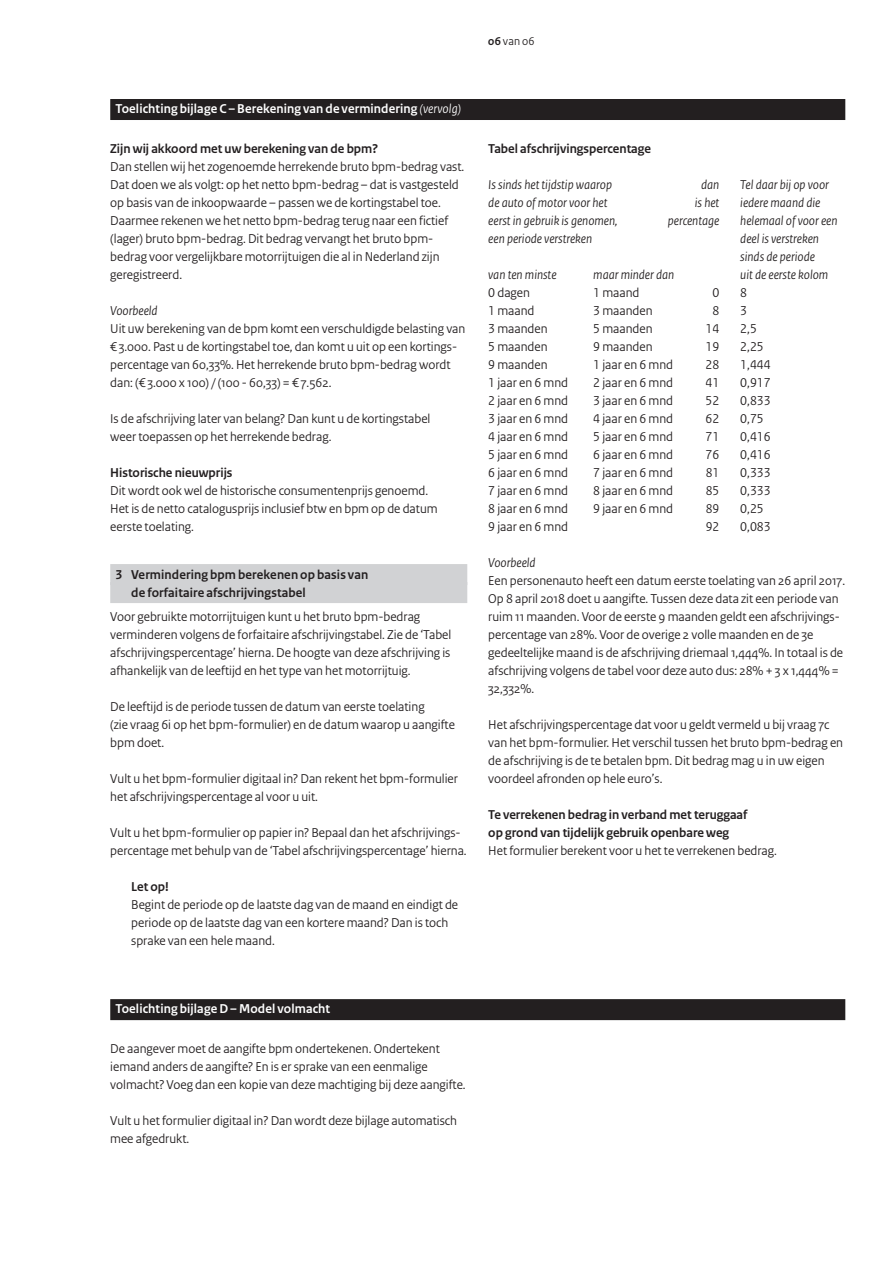
<style>
.page{position:relative;width:893px;height:1263px;background:#fff}
.page>*{position:absolute;margin:0;border:0;box-sizing:border-box;transform-origin:0 0}
.t1{font:13.5px/18px "Rijksoverheid Sans Heading";color:#231f20}
.t2{font:italic 13.5px/18px "Rijksoverheid Sans Heading";color:#231f20}
.t3{font:700 13.5px/18px "Rijksoverheid Sans Heading";color:#231f20}
.t4{font:700 13.5px "Rijksoverheid Sans Heading";letter-spacing:.01em;color:#fff}
.t5{font:12px "Rijksoverheid Sans Heading";color:#231f20}
.s1{font-weight:700}
.s2{font-weight:400;font-style:italic}
</style>
<div class="page">
<div style="left:110px;top:564px;width:357px;height:21px;background:#d1d2d4"></div>
<div style="left:110px;top:582px;width:357px;height:21px;background:#d1d2d4"></div>
<div style="left:110px;top:99px;width:735px;height:21px;background:#231f20"></div>
<div style="left:110px;top:999px;width:735px;height:21px;background:#231f20"></div>
<p class="t5" style="left:488px;top:34px;width:48px"><span class="s1">06</span> van 06</p>
<p class="t4" style="left:116px;top:101px;width:347px">Toelichting bijlage C – Berekening van de vermindering <span class="s2">(vervolg)</span></p>
<p class="t3" style="left:110px;top:140px;width:269px">Zijn wij akkoord met uw berekening van de bpm?</p>
<p class="t1" style="left:110px;top:158px;width:355px">Dan stellen wij het zogenoemde herrekende bruto bpm-bedrag vast.<br>Dat doen we als volgt: op het netto bpm-bedrag – dat is vastgesteld op basis van de inkoopwaarde – passen we de kortingstabel toe.<br>Daarmee rekenen we het netto bpm-bedrag terug naar een fictief (lager) bruto bpm-bedrag. Dit bedrag vervangt het bruto bpm&shy;bedrag voor vergelijkbare motorrijtuigen die al in Nederland zijn geregistreerd.</p>
<p class="t2" style="left:110px;top:302px;width:49px">Voorbeeld</p>
<p class="t1" style="left:110px;top:320px;width:357px">Uit uw berekening van de bpm komt een verschuldigde belasting van €3.000. Past u de kortingstabel toe, dan komt u uit op een kortings&shy;percentage van 60,33%. Het herrekende bruto bpm-bedrag wordt dan: (€3.000 x 100) / (100 - 60,33) = €7.562.</p>
<p class="t1" style="left:110px;top:410px;width:322px">Is de afschrijving later van belang? Dan kunt u de kortingstabel weer toepassen op het herrekende bedrag.</p>
<p class="t3" style="left:110px;top:464px;width:124px">Historische nieuwprijs</p>
<p class="t1" style="left:110px;top:482px;width:329px">Dit wordt ook wel de historische consumentenprijs genoemd.<br>Het is de netto catalogusprijs inclusief btw en bpm op de datum eerste toelating.</p>
<p class="t3" style="left:131px;top:566px;width:238px;text-indent:-16px">3 Vermindering bpm berekenen op basis van de forfaitaire afschrijvingstabel</p>
<p class="t1" style="left:110px;top:608px;width:343px">Voor gebruikte motorrijtuigen kunt u het bruto bpm-bedrag verminderen volgens de forfaitaire afschrijvingstabel. Zie de ‘Tabel afschrijvingspercentage’ hierna. De hoogte van deze afschrijving is afhankelijk van de leeftijd en het type van het motorrijtuig.</p>
<p class="t1" style="left:110px;top:698px;width:346px">De leeftijd is de periode tussen de datum van eerste toelating<br>(zie vraag 6i op het bpm-formulier) en de datum waarop u aangifte bpm doet.</p>
<p class="t1" style="left:110px;top:770px;width:349px">Vult u het bpm-formulier digitaal in? Dan rekent het bpm-formulier het afschrijvingspercentage al voor u uit.</p>
<p class="t1" style="left:110px;top:824px;width:358px">Vult u het bpm-formulier op papier in? Bepaal dan het afschrijvings&shy;percentage met behulp van de ‘Tabel afschrijvingspercentage’ hierna.</p>
<p class="t3" style="left:131px;top:878px;width:39px">Let op!</p>
<p class="t1" style="left:131px;top:896px;width:328px">Begint de periode op de laatste dag van de maand en eindigt de periode op de laatste dag van een kortere maand? Dan is toch sprake van een hele maand.</p>
<p class="t3" style="left:488px;top:140px;width:164px">Tabel afschrijvingspercentage</p>
<p class="t2" style="left:488px;top:176px;width:131px">Is sinds het tijdstip waarop de auto of motor voor het eerst in gebruik is genomen, een periode verstreken</p>
<p class="t2" style="left:668px;top:176px;width:53px;text-align:right">dan<br>is het percentage</p>
<p class="t2" style="left:740px;top:176px;width:99px">Tel daar bij op voor iedere maand die helemaal of voor een deel is verstreken sinds de periode</p>
<p class="t2" style="left:488px;top:266px;width:70px">van ten minste</p>
<p class="t2" style="left:593px;top:266px;width:82px">maar minder dan</p>
<p class="t2" style="left:740px;top:266px;width:90px">uit de eerste kolom</p>
<p class="t1" style="left:488px;top:284px;width:43px">0 dagen</p>
<p class="t1" style="left:593px;top:284px;width:48px">1 maand</p>
<p class="t1" style="left:712px;top:284px;width:8px">0</p>
<p class="t1" style="left:740px;top:284px;width:8px">8</p>
<p class="t1" style="left:488px;top:302px;width:48px">1 maand</p>
<p class="t1" style="left:593px;top:302px;width:61px">3 maanden</p>
<p class="t1" style="left:712px;top:302px;width:8px">8</p>
<p class="t1" style="left:740px;top:302px;width:8px">3</p>
<p class="t1" style="left:488px;top:320px;width:61px">3 maanden</p>
<p class="t1" style="left:593px;top:320px;width:61px">5 maanden</p>
<p class="t1" style="left:705px;top:320px;width:15px">14</p>
<p class="t1" style="left:740px;top:320px;width:18px">2,5</p>
<p class="t1" style="left:488px;top:338px;width:61px">5 maanden</p>
<p class="t1" style="left:593px;top:338px;width:61px">9 maanden</p>
<p class="t1" style="left:705px;top:338px;width:15px">19</p>
<p class="t1" style="left:740px;top:338px;width:25px">2,25</p>
<p class="t1" style="left:488px;top:356px;width:61px">9 maanden</p>
<p class="t1" style="left:593px;top:356px;width:81px">1 jaar en 6 mnd</p>
<p class="t1" style="left:705px;top:356px;width:15px">28</p>
<p class="t1" style="left:740px;top:356px;width:32px">1,444</p>
<p class="t1" style="left:488px;top:374px;width:81px">1 jaar en 6 mnd</p>
<p class="t1" style="left:593px;top:374px;width:81px">2 jaar en 6 mnd</p>
<p class="t1" style="left:705px;top:374px;width:15px">41</p>
<p class="t1" style="left:740px;top:374px;width:32px">0,917</p>
<p class="t1" style="left:488px;top:392px;width:81px">2 jaar en 6 mnd</p>
<p class="t1" style="left:593px;top:392px;width:81px">3 jaar en 6 mnd</p>
<p class="t1" style="left:705px;top:392px;width:15px">52</p>
<p class="t1" style="left:740px;top:392px;width:32px">0,833</p>
<p class="t1" style="left:488px;top:410px;width:81px">3 jaar en 6 mnd</p>
<p class="t1" style="left:593px;top:410px;width:81px">4 jaar en 6 mnd</p>
<p class="t1" style="left:705px;top:410px;width:15px">62</p>
<p class="t1" style="left:740px;top:410px;width:25px">0,75</p>
<p class="t1" style="left:488px;top:428px;width:81px">4 jaar en 6 mnd</p>
<p class="t1" style="left:593px;top:428px;width:81px">5 jaar en 6 mnd</p>
<p class="t1" style="left:705px;top:428px;width:15px">71</p>
<p class="t1" style="left:740px;top:428px;width:32px">0,416</p>
<p class="t1" style="left:488px;top:446px;width:81px">5 jaar en 6 mnd</p>
<p class="t1" style="left:593px;top:446px;width:81px">6 jaar en 6 mnd</p>
<p class="t1" style="left:705px;top:446px;width:15px">76</p>
<p class="t1" style="left:740px;top:446px;width:32px">0,416</p>
<p class="t1" style="left:488px;top:464px;width:81px">6 jaar en 6 mnd</p>
<p class="t1" style="left:593px;top:464px;width:81px">7 jaar en 6 mnd</p>
<p class="t1" style="left:706px;top:464px;width:15px">81</p>
<p class="t1" style="left:740px;top:464px;width:32px">0,333</p>
<p class="t1" style="left:488px;top:482px;width:81px">7 jaar en 6 mnd</p>
<p class="t1" style="left:593px;top:482px;width:81px">8 jaar en 6 mnd</p>
<p class="t1" style="left:706px;top:482px;width:15px">85</p>
<p class="t1" style="left:740px;top:482px;width:32px">0,333</p>
<p class="t1" style="left:488px;top:500px;width:81px">8 jaar en 6 mnd</p>
<p class="t1" style="left:593px;top:500px;width:81px">9 jaar en 6 mnd</p>
<p class="t1" style="left:706px;top:500px;width:15px">89</p>
<p class="t1" style="left:740px;top:500px;width:25px">0,25</p>
<p class="t1" style="left:488px;top:518px;width:81px">9 jaar en 6 mnd</p>
<p class="t1" style="left:706px;top:518px;width:15px">92</p>
<p class="t1" style="left:740px;top:518px;width:32px">0,083</p>
<p class="t2" style="left:488px;top:554px;width:49px">Voorbeeld</p>
<p class="t1" style="left:488px;top:572px;width:358px">Een personenauto heeft een datum eerste toelating van 26 april 2017.<br>Op 8 april 2018 doet u aangifte. Tussen deze data zit een periode van ruim 11 maanden. Voor de eerste 9 maanden geldt een afschrijvings&shy;percentage van 28%. Voor de overige 2 volle maanden en de 3e gedeeltelijke maand is de afschrijving driemaal 1,444%. In totaal is de afschrijving volgens de tabel voor deze auto dus: 28% + 3 x 1,444% = 32,332%.</p>
<p class="t1" style="left:488px;top:716px;width:356px">Het afschrijvingspercentage dat voor u geldt vermeld u bij vraag 7c van het bpm-formulier. Het verschil tussen het bruto bpm-bedrag en de afschrijving is de te betalen bpm. Dit bedrag mag u in uw eigen voordeel afronden op hele euro’s.</p>
<p class="t3" style="left:488px;top:806px;width:261px">Te verrekenen bedrag in verband met teruggaaf op grond van tijdelijk gebruik openbare weg</p>
<p class="t1" style="left:488px;top:842px;width:290px">Het formulier berekent voor u het te verrekenen bedrag.</p>
<p class="t4" style="left:116px;top:1001px;width:216px">Toelichting bijlage D – Model volmacht</p>
<p class="t1" style="left:110px;top:1040px;width:357px">De aangever moet de aangifte bpm ondertekenen. Ondertekent iemand anders de aangifte? En is er sprake van een eenmalige volmacht? Voeg dan een kopie van deze machtiging bij deze aangifte.</p>
<p class="t1" style="left:110px;top:1112px;width:348px">Vult u het formulier digitaal in? Dan wordt deze bijlage automatisch mee afgedrukt.</p>
</div>
